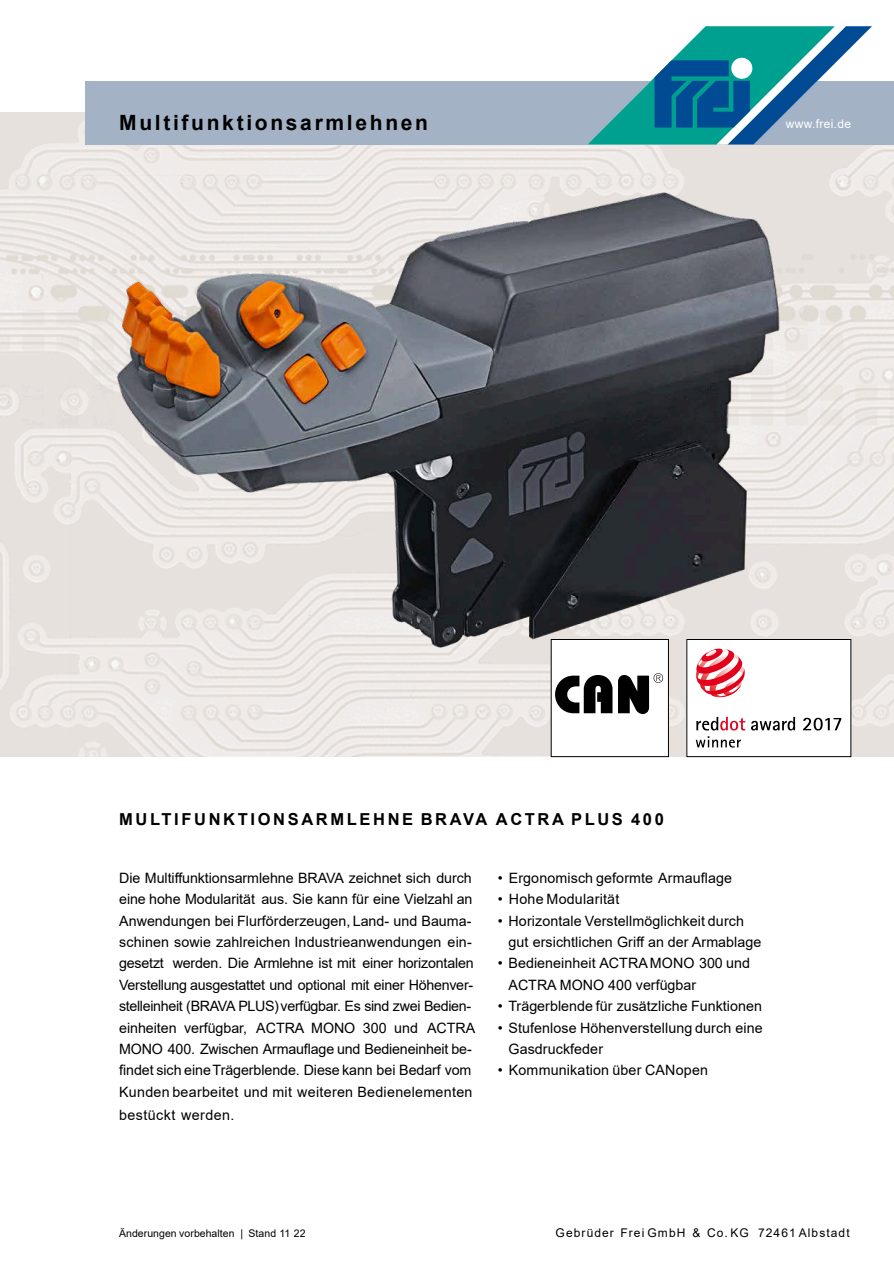
<style>
.page{position:relative;width:894px;height:1263px;background:#fff}
.page>*{position:absolute;margin:0;border:0;box-sizing:border-box;transform-origin:0 0}
.t1{font:700 21px "Arial";letter-spacing:.13em;color:#000}
.t2{font:700 16.5px "Arial";letter-spacing:.16em;color:#000}
.t3{font:14.25px/21.5px "Arial";letter-spacing:.005em;color:#000}
.t4{font:14.25px "Arial";letter-spacing:.03em;color:#000}
.t5{font:12px "Arial";letter-spacing:.09em;color:#000}
.t6{font:12px "Arial";letter-spacing:.03em;color:#fff}
.t7{font:10.5px "Arial";letter-spacing:.005em;color:#000}
</style>
<div class="page">
<img style="left:0;top:113px;width:893px;height:644px">
<div style="left:85px;top:81px;width:808px;height:64px;background:#a3b3c5"></div>
<svg style="left:587px;top:26px;width:284px;height:119px"></svg>
<div style="left:731px;top:58px;width:21px;height:21px;background:#fff;border-radius:50%"></div>
<img style="left:71px;top:176px;width:745px;height:558px">
<div style="left:686px;top:639px;width:164px;height:118px;background:#fff"></div>
<svg style="left:803px;top:718px;width:38px;height:13px"></svg>
<svg style="left:696px;top:649px;width:48px;height:48px"></svg>
<svg style="left:695px;top:717px;width:99px;height:31px"></svg>
<div style="left:686px;top:639px;width:164px;height:118px;border:1px solid #000"></div>
<div style="left:551px;top:639px;width:117px;height:118px;background:#fff"></div>
<svg style="left:555px;top:673px;width:108px;height:41px"></svg>
<div style="left:551px;top:639px;width:117px;height:118px;border:1px solid #000"></div>
<h1 class="t1" style="left:119px;top:114px;width:310px">Multifunktionsarmlehnen</h1>
<p class="t6" style="left:785px;top:119px;width:67px">www.frei.de</p>
<p class="t2" style="left:119px;top:813px;width:546px">MULTIFUNKTIONSARMLEHNE BRAVA ACTRA PLUS 400</p>
<p class="t3" style="left:119px;top:868px;width:357px">Die Multiffunktionsarmlehne BRAVA zeichnet sich durch eine hohe Modularität aus. Sie kann für eine Vielzahl an Anwendungen bei Flurförderzeugen, Land- und Bauma&shy;schinen sowie zahlreichen Industrieanwendungen ein&shy;gesetzt werden. Die Armlehne ist mit einer horizontalen Verstellung ausgestattet und optional mit einer Höhenver&shy;stelleinheit (BRAVA PLUS) verfügbar. Es sind zwei Bedien&shy;einheiten verfügbar, ACTRA MONO 300 und ACTRA MONO 400. Zwischen Armauflage und Bedieneinheit be&shy;findet sich eine Trägerblende. Diese kann bei Bedarf vom Kunden bearbeitet und mit weiteren Bedienelementen</p>
<p class="t4" style="left:119px;top:1109px;width:117px">bestückt werden.</p>
<p class="t3" style="left:497px;top:868px;width:236px">• Ergonomisch geformte Armauflage</p>
<p class="t3" style="left:497px;top:890px;width:123px">• Hohe Modularität</p>
<p class="t3" style="left:508px;top:911px;width:254px;text-indent:-11px">• Horizontale Verstellmöglichkeit durch gut ersichtlichen Griff an der Armablage</p>
<p class="t3" style="left:508px;top:954px;width:243px;text-indent:-11px">• Bedieneinheit ACTRA MONO 300 und<br>ACTRA MONO 400 verfügbar</p>
<p class="t3" style="left:497px;top:997px;width:265px">• Trägerblende für zusätzliche Funktionen</p>
<p class="t3" style="left:508px;top:1018px;width:256px;text-indent:-11px">• Stufenlose Höhenverstellung durch eine<br>Gasdruckfeder</p>
<p class="t3" style="left:497px;top:1061px;width:211px">• Kommunikation über CANopen</p>
<p class="t7" style="left:119px;top:1230px;width:188px">Änderungen vorbehalten | Stand 11 22</p>
<p class="t5" style="left:555px;top:1229px;width:295px">Gebrüder Frei GmbH &amp; Co. KG 72461 Albstadt</p>
</div>
